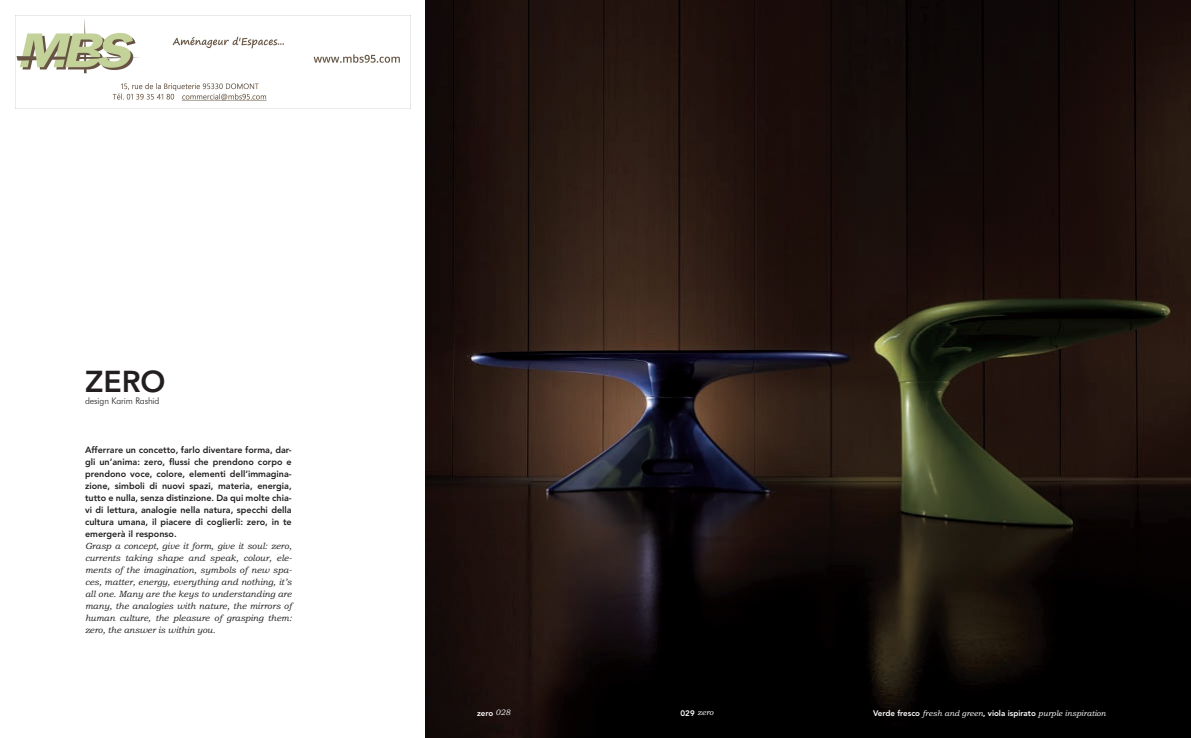
<style>
.page{position:relative;width:1191px;height:738px;background:#fff}
.page>*{position:absolute;margin:0;border:0;box-sizing:border-box;transform-origin:0 0}
.t1{font:800 30px "Avenir LT Std";color:#231f20}
.t2{font:800 9px/12px "Avenir LT Std";color:#231f20;text-align:justify}
.t3{font:italic 9px/12px "Bookman Old Style";letter-spacing:-.01em;color:#231f20;text-align:justify}
.t4{font:300 9px "Futura BT";letter-spacing:-.01em;color:#231f20}
.t5{font:italic 8px "Bookman Old Style";color:#fff}
.t6{font:800 8px "Avenir LT Std";color:#fff}
.s1{font-family:"Bookman Old Style";font-weight:400;font-style:italic}
.s2{font-family:"Avenir LT Std";font-weight:800;font-style:normal}
</style>
<div class="page">
<img style="left:425px;top:0;width:766px;height:737px">
<img style="left:16px;top:15px;width:394px;height:94px">
<h1 class="t1" style="left:85px;top:363px;width:82px">ZERO</h1>
<p class="t4" style="left:85px;top:395px;width:76px">design Karim Rashid</p>
<p class="t2" style="left:85px;top:443px;width:208px">Afferrare un concetto, farlo diventare forma, dar&shy;gli un’anima: zero, flussi che prendono corpo e prendono voce, colore, elementi dell’immagina&shy;zione, simboli di nuovi spazi, materia, energia, tutto e nulla, senza distinzione. Da qui molte chia&shy;vi di lettura, analogie nella natura, specchi della cultura umana, il piacere di coglierli: zero, in te emergerà il responso.</p>
<p class="t3" style="left:85px;top:539px;width:208px">Grasp a concept, give it form, give it soul: zero, currents taking shape and speak, colour, ele&shy;ments of the imagination, symbols of new spa&shy;ces, matter, energy, everything and nothing, it’s all one. Many are the keys to understanding are many, the analogies with nature, the mirrors of human culture, the pleasure of grasping them: zero, the answer is within you.</p>
<p class="t6" style="left:477px;top:707px;width:35px">zero <span class="s1">028</span></p>
<p class="t5" style="left:680px;top:707px;width:34px"><span class="s2">029</span> zero</p>
<p class="t5" style="left:873px;top:708px;width:234px"><span class="s2">Verde fresco</span> fresh and green<span class="s2">, viola ispirato</span> purple inspiration</p>
</div>
